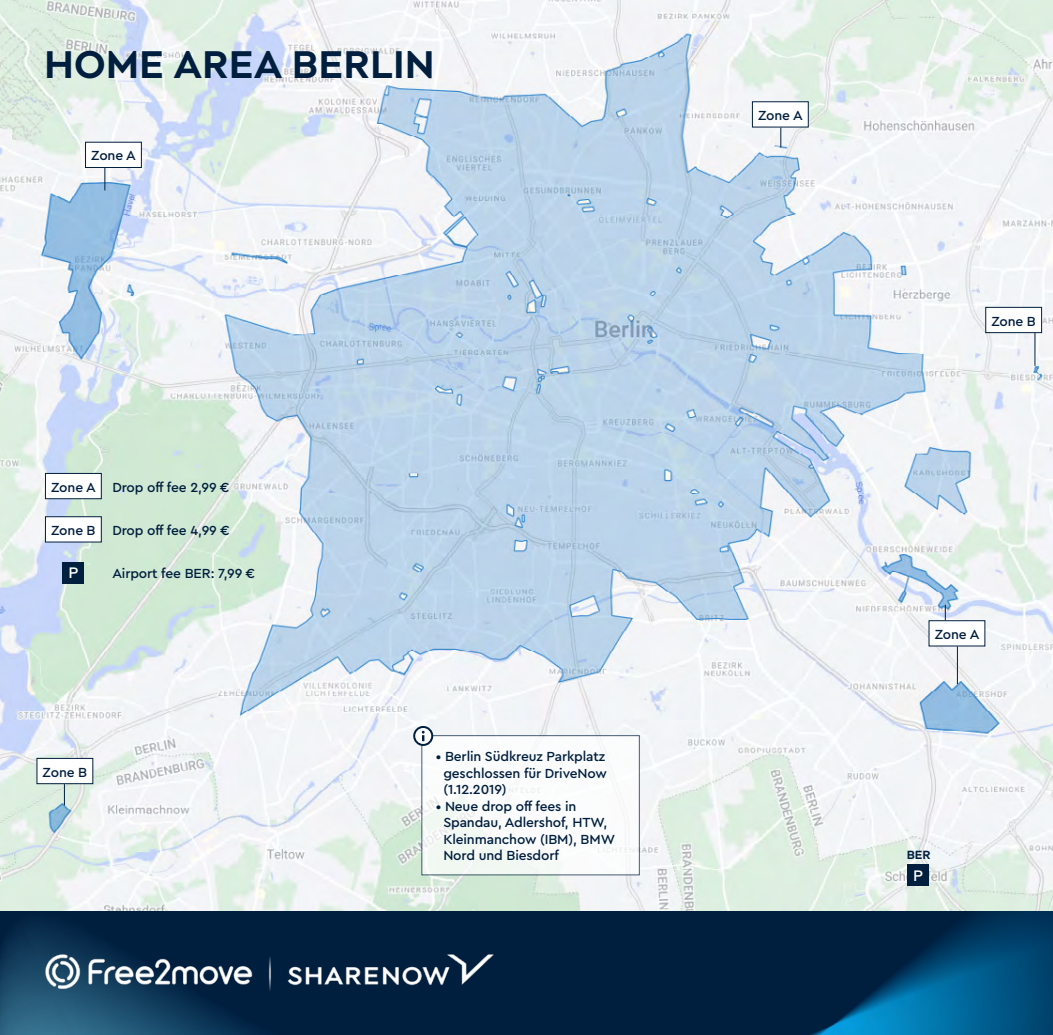
<style>
.page{position:relative;width:1053px;height:1035px;background:#fff}
.page>*{position:absolute;margin:0;border:0;box-sizing:border-box;transform-origin:0 0}
.t1{font:700 40.62px "YOURNOW Sans";color:#001e3e}
.t2{font:500 16px "YOURNOW Sans";color:#fff}
.t3{font:500 13.75px/16.5px "YOURNOW Sans";letter-spacing:-.01em;color:#001e3e}
.t4{font:700 12.5px "YOURNOW Sans";color:#001e3e}
</style>
<div class="page">
<img style="left:0;top:1px;width:1052px;height:910px">
<img style="left:0;top:911px;width:1052px;height:124px">
<img style="left:45px;top:939px;width:465px;height:68px">
<div style="left:85px;top:142px;width:57px;height:26px;background:#fff;border:1px solid #001e3e"></div>
<div style="left:928px;top:620px;width:57px;height:26px;background:#fff;border:1px solid #001e3e"></div>
<div style="left:752px;top:101px;width:56px;height:26px;background:#fff"></div>
<div style="left:45px;top:473px;width:57px;height:26px;background:#fff;border:1px solid #001e3e"></div>
<div style="left:37px;top:758px;width:56px;height:26px;background:#fff;border:1px solid #001e3e"></div>
<div style="left:985px;top:307px;width:56px;height:26px;background:#fff;border:1px solid #001e3e"></div>
<div style="left:45px;top:516px;width:57px;height:26px;background:#fff;border:1px solid #001e3e"></div>
<hr style="left:956px;top:646px;width:1px;height:38px;background:#001e3e">
<svg style="left:780px;top:127px;width:1px;height:21px"></svg>
<svg style="left:104px;top:167px;width:1px;height:23px"></svg>
<hr style="left:1034px;top:333px;width:1px;height:33px;background:#001e3e">
<svg style="left:64px;top:784px;width:1px;height:21px"></svg>
<svg style="left:944px;top:604px;width:1px;height:16px"></svg>
<div style="left:907px;top:864px;width:21px;height:22px;background:#001e3e"></div>
<div style="left:63px;top:562px;width:21px;height:21px;background:#001e3e"></div>
<div style="left:421px;top:735px;width:218px;height:140px;background:#fff"></div>
<svg style="left:413px;top:726px;width:20px;height:20px"></svg>
<h1 class="t1" style="left:44px;top:38px;width:392px">HOME AREA BERLIN</h1>
<p class="t3" style="left:91px;top:147px;width:46px">Zone A</p>
<p class="t3" style="left:51px;top:478px;width:46px">Zone A</p>
<p class="t3" style="left:51px;top:521px;width:46px">Zone B</p>
<p class="t2" style="left:69px;top:562px;width:11px">P</p>
<p class="t3" style="left:112px;top:478px;width:119px">Drop off fee 2,99 €</p>
<p class="t3" style="left:112px;top:521px;width:119px">Drop off fee 4,99 €</p>
<p class="t3" style="left:112px;top:565px;width:144px">Airport fee BER: 7,99 €</p>
<p class="t3" style="left:43px;top:763px;width:46px">Zone B</p>
<p class="t3" style="left:443px;top:748px;width:165px;text-indent:-7px">• Berlin Südkreuz Parkplatz geschlossen für DriveNow (1.12.2019)</p>
<p class="t3" style="left:443px;top:797px;width:173px;text-indent:-7px">• Neue drop off fees in<br>Spandau, Adlershof, HTW,<br>Kleinmanchow (IBM), BMW<br>Nord und Biesdorf</p>
<p class="t3" style="left:758px;top:106px;width:46px">Zone A</p>
<p class="t3" style="left:991px;top:312px;width:46px">Zone B</p>
<p class="t3" style="left:934px;top:625px;width:46px">Zone A</p>
<p class="t4" style="left:906px;top:847px;width:25px">BER</p>
<p class="t2" style="left:913px;top:865px;width:11px">P</p>
</div>
